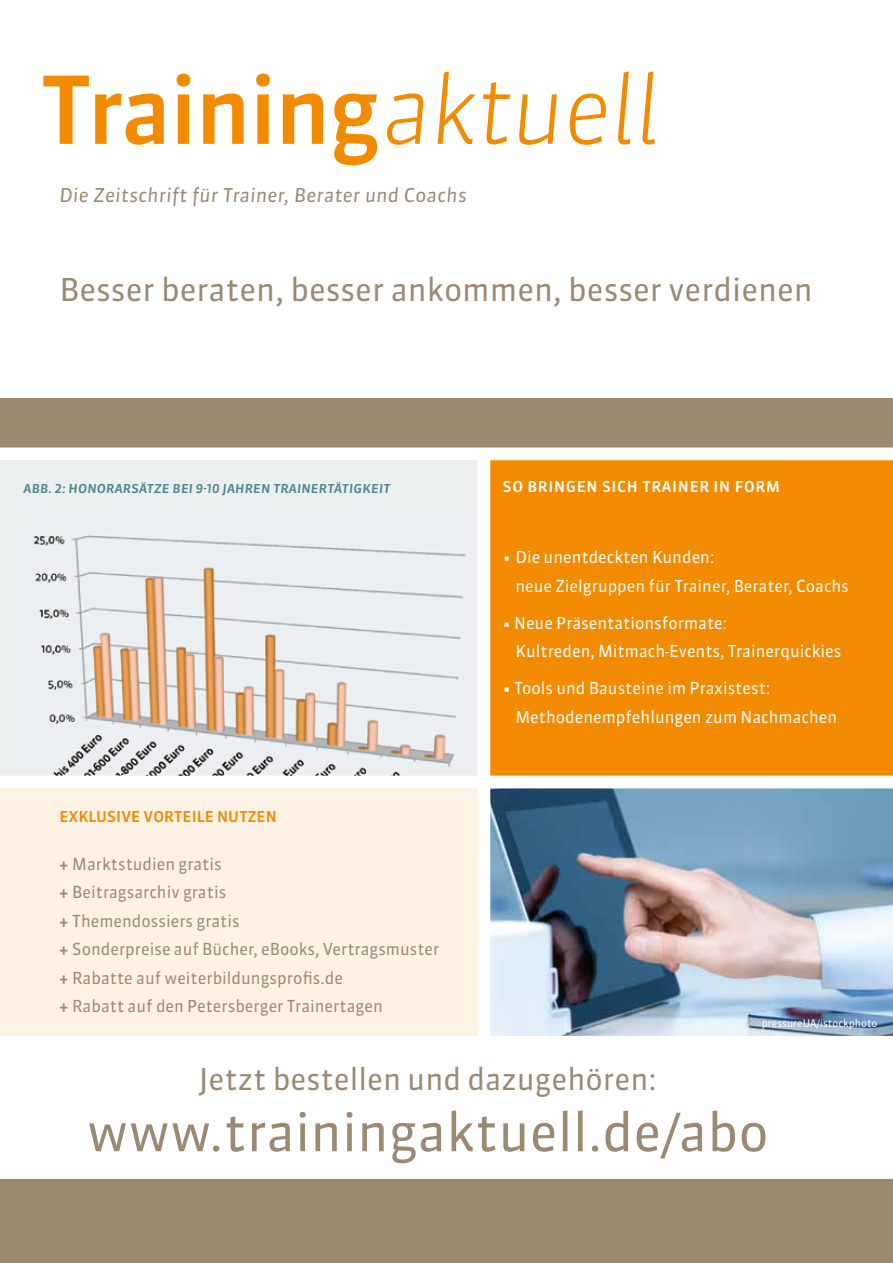
<style>
.page{position:relative;width:893px;height:1263px;background:#fff}
.page>*{position:absolute;margin:0;border:0;box-sizing:border-box;transform-origin:0 0}
.t1{font:500 93px "Sanuk OT";color:#f28b00}
.t2{font:52.5px "Sanuk OT";color:#9c8971}
.t3{font:31.5px "Sanuk OT";color:#9c8971}
.t4{font:30px "Sanuk OT";color:#9c8971}
.t5{font:italic 19.05px "Sanuk OT";letter-spacing:.02em;color:#9c8971}
.t6{font:16.5px/28.5px "Sanuk OT";color:#fff}
.t7{font:16.5px/28.5px "Sanuk OT";color:#9c8971}
.t8{font:500 15px "Sanuk OT";letter-spacing:.05em;color:#fff}
.t9{font:500 15px "Sanuk OT";letter-spacing:.01em;color:#f28b00}
.t10{font:italic 500 12.3px "Sanuk OT";letter-spacing:.015em;color:#4c868c;scale:1.05 1}
.t11{font:10.5px "Sanuk OT";color:#fff}
.s1{font-weight:300;font-style:italic}
.s2{font-weight:500;font-style:italic}
</style>
<div class="page">
<div style="left:0;top:398px;width:893px;height:54px;background:#9c8971"></div>
<div style="left:0;top:1175px;width:893px;height:88px;background:#9c8971"></div>
<div style="left:482px;top:454px;width:411px;height:329px;background:#f28b00"></div>
<div style="left:0;top:783px;width:486px;height:257px;background:#fef0e0"></div>
<img style="left:490px;top:788px;width:403px;height:248px">
<div style="left:0;top:1166px;width:893px;height:13px;background:#fff"></div>
<div style="left:0;top:447px;width:893px;height:13px;background:#fff"></div>
<div style="left:0;top:1036px;width:893px;height:12px;background:#fff"></div>
<div style="left:0;top:460px;width:486px;height:324px;background:#eceff0"></div>
<img style="left:34px;top:535px;width:432px;height:241px">
<hr style="left:0;top:460px;width:486px;height:1px;background:#fff">
<svg style="left:540px;top:992px;width:6px;height:5px"></svg>
<div style="left:0;top:776px;width:893px;height:12px;background:#fff"></div>
<div style="left:477px;top:453px;width:13px;height:590px;background:#fff"></div>
<h1 class="t1" style="left:40px;top:52px;width:622px">TRAINING<span class="s1">aktuell</span></h1>
<p class="t5" style="left:60px;top:184px;width:409px">Die Zeitschrift für Trainer, Berater und Coachs</p>
<h3 class="t3" style="left:60px;top:270px;width:755px">Besser beraten, besser ankommen, besser verdienen</h3>
<p class="t10" style="left:24px;top:481px;width:351px">ABB. 2: HONORARSÄTZE BEI 9-10 JAHREN TRAINERTÄTIGKEIT</p>
<p class="t9" style="left:60px;top:807px;width:219px">EXKLUSIVE VORTEILE NUTZEN</p>
<p class="t7" style="left:60px;top:849px;width:381px"><span class="s2">+</span> Marktstudien gratis<br><span class="s2">+</span> Beitragsarchiv gratis<br><span class="s2">+</span> Themendossiers gratis<br><span class="s2">+</span> Sonderpreise auf Bücher, eBooks, Vertragsmuster <span class="s2">+</span> Rabatte auf weiterbildungsprofis.de<br><span class="s2">+</span> Rabatt auf den Petersberger Trainertagen</p>
<p class="t8" style="left:503px;top:477px;width:279px">SO BRINGEN SICH TRAINER IN FORM</p>
<p class="t6" style="left:515px;top:543px;width:335px;text-indent:-13px">• Die unentdeckten Kunden:<br>neue Zielgruppen für Trainer, Berater, Coachs</p>
<p class="t6" style="left:515px;top:608px;width:327px;text-indent:-13px">• Neue Präsentationsformate:<br>Kultreden, Mitmach-Events, Trainerquickies</p>
<p class="t6" style="left:515px;top:674px;width:323px;text-indent:-13px">• Tools und Bausteine im Praxistest:<br>Methodenempfehlungen zum Nachmachen</p>
<p class="t11" style="left:762px;top:1016px;width:117px">pressureUA/istockphoto</p>
<h3 class="t4" style="left:199px;top:1060px;width:459px">Jetzt bestellen und dazugehören:</h3>
<h2 class="t2" style="left:87px;top:1099px;width:684px">www.trainingaktuell.de/abo</h2>
</div>
